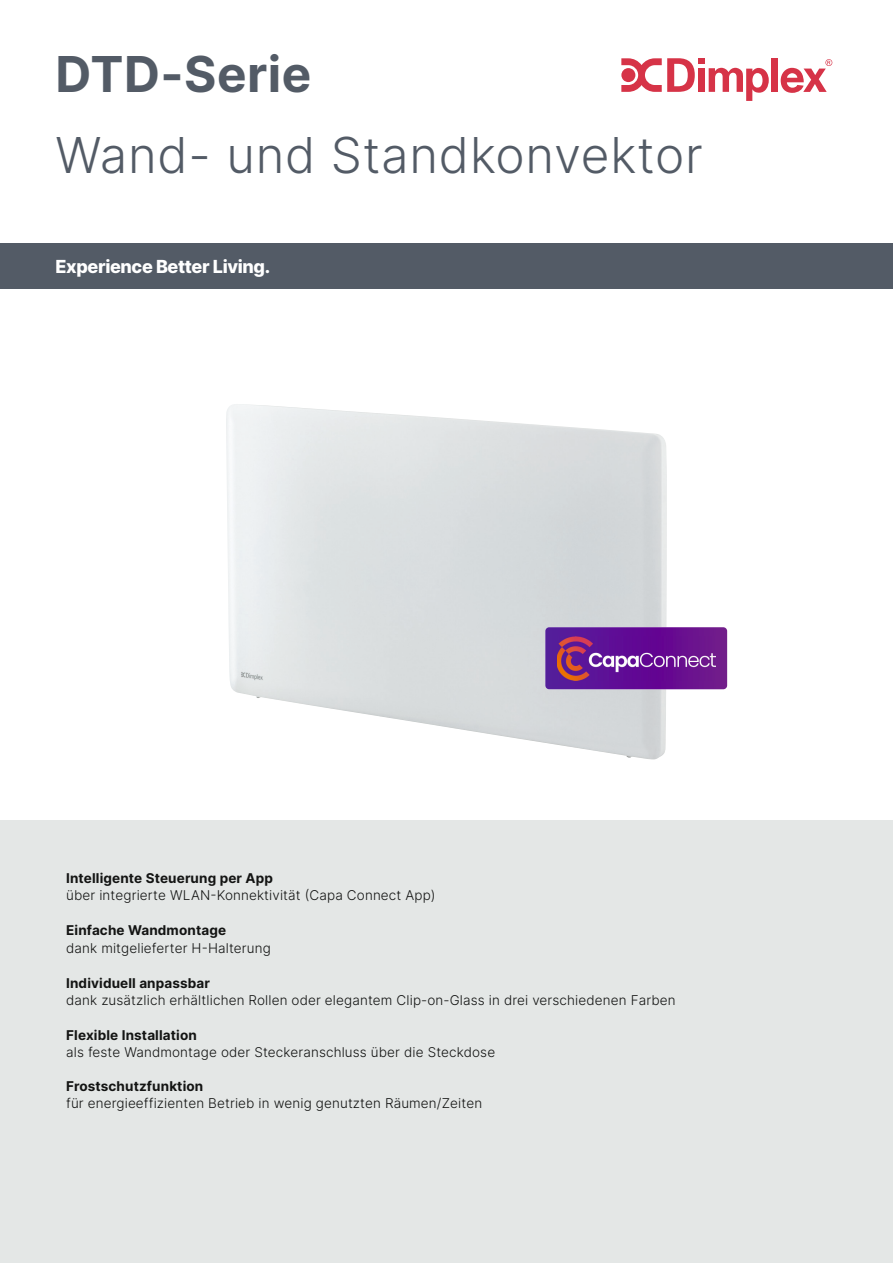
<style>
.page{position:relative;width:893px;height:1263px;background:#fff}
.page>*{position:absolute;margin:0;border:0;box-sizing:border-box;transform-origin:0 0}
.t1{font:300 49.5px "Inter";letter-spacing:.015em;color:#535b66}
.t2{font:700 49.5px "Inter";letter-spacing:.01em;color:#535b66}
.t3{font:800 18px "Inter";letter-spacing:-.02em;color:#fff}
.t4{font:300 13.5px "Inter";letter-spacing:.01em;color:#131413}
.t5{font:700 13.5px "Inter";letter-spacing:.01em;color:#131413}
</style>
<div class="page">
<div style="left:0;top:820px;width:893px;height:443px;background:#e4e7e6"></div>
<div style="left:0;top:244px;width:893px;height:45px;background:#535b66"></div>
<svg style="left:621px;top:58px;width:74px;height:34px"></svg>
<div style="left:698px;top:58px;width:7px;height:6px;background:#d63347"></div>
<div style="left:698px;top:68px;width:7px;height:24px;background:#d63347"></div>
<div style="left:771px;top:58px;width:7px;height:34px;background:#d63347"></div>
<svg style="left:709px;top:68px;width:60px;height:33px"></svg>
<svg style="left:781px;top:59px;width:51px;height:34px"></svg>
<svg style="left:545px;top:627px;width:182px;height:62px;background:#641895"></svg>
<img style="left:557px;top:636px;width:158px;height:44px">
<h1 class="t2" style="left:56px;top:38px;width:257px">DTD-Serie</h1>
<h1 class="t1" style="left:56px;top:119px;width:649px">Wand- und Standkonvektor</h1>
<h2 class="t3" style="left:56px;top:253px;width:216px">Experience Better Living.</h2>
<p class="t5" style="left:66px;top:868px;width:208px">Intelligente Steuerung per App</p>
<p class="t4" style="left:66px;top:886px;width:371px">über integrierte WLAN-Konnektivität (Capa Connect App)</p>
<p class="t5" style="left:66px;top:921px;width:161px">Einfache Wandmontage</p>
<p class="t4" style="left:66px;top:938px;width:206px">dank mitgelieferter H-Halterung</p>
<p class="t5" style="left:66px;top:973px;width:145px">Individuell anpassbar</p>
<p class="t4" style="left:66px;top:990px;width:611px">dank zusätzlich erhältlichen Rollen oder elegantem Clip-on-Glass in drei verschiedenen Farben</p>
<p class="t5" style="left:66px;top:1025px;width:132px">Flexible Installation</p>
<p class="t4" style="left:66px;top:1043px;width:430px">als feste Wandmontage oder Steckeranschluss über die Steckdose</p>
<p class="t5" style="left:66px;top:1076px;width:139px">Frostschutzfunktion</p>
<p class="t4" style="left:66px;top:1094px;width:417px">für energieeffizienten Betrieb in wenig genutzten Räumen/Zeiten</p>
</div>
